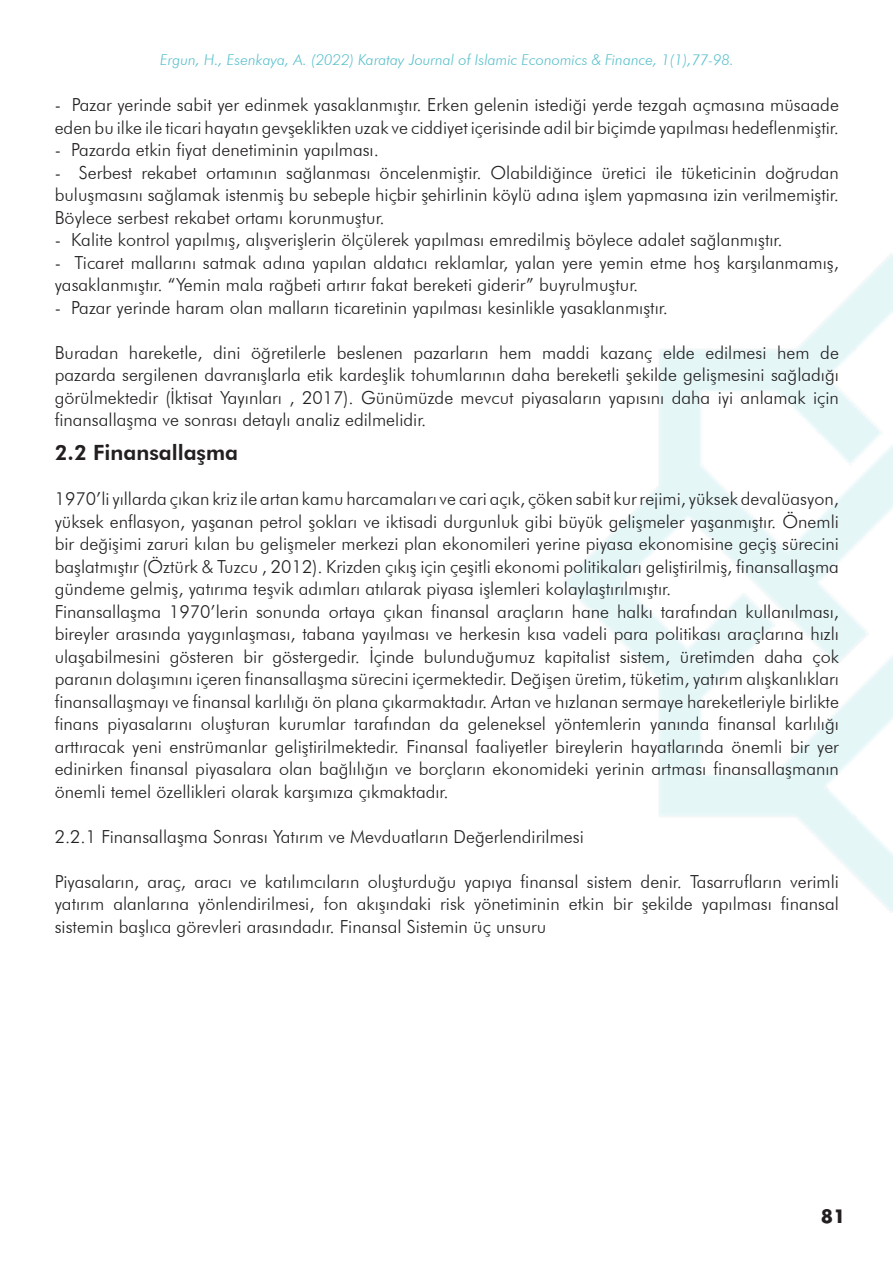
<style>
.page{position:relative;width:893px;height:1263px;background:#fff}
.page>*{position:absolute;margin:0;border:0;box-sizing:border-box;transform-origin:0 0}
.t1{font:800 21px "Futura BT";color:#231f20}
.t2{font:300 18px/22.5px "Futura BT";color:#231f20;text-align:justify}
.t3{font:700 18px "Futura";color:#231f20}
.t4{font:italic 300 15px "Futura BT";color:#59c0cc}
</style>
<div class="page">
<p class="t4" style="left:160px;top:51px;width:575px">Ergun, H., Esenkaya, A. (2022) Karatay Journal of Islamic Economics &amp; Finance, 1(1),77-98.</p>
<p class="t2" style="left:55px;top:93px;width:786px">- Pazar yerinde sabit yer edinmek yasaklanmıştır. Erken gelenin istediği yerde tezgah açmasına müsaade eden bu ilke ile ticari hayatın gevşeklikten uzak ve ciddiyet içerisinde adil bir biçimde yapılması hedeflenmiştir.</p>
<p class="t2" style="left:55px;top:138px;width:326px">- Pazarda etkin fiyat denetiminin yapılması.</p>
<p class="t2" style="left:55px;top:161px;width:786px">- Serbest rekabet ortamının sağlanması öncelenmiştir. Olabildiğince üretici ile tüketicinin doğrudan buluşmasını sağlamak istenmiş bu sebeple hiçbir şehirlinin köylü adına işlem yapmasına izin verilmemiştir.<br>Böylece serbest rekabet ortamı korunmuştur.</p>
<p class="t2" style="left:55px;top:228px;width:729px">- Kalite kontrol yapılmış, alışverişlerin ölçülerek yapılması emredilmiş böylece adalet sağlanmıştır.</p>
<p class="t2" style="left:55px;top:251px;width:786px">- Ticaret mallarını satmak adına yapılan aldatıcı reklamlar, yalan yere yemin etme hoş karşılanmamış, yasaklanmıştır. “Yemin mala rağbeti artırır fakat bereketi giderir” buyrulmuştur.</p>
<p class="t2" style="left:55px;top:296px;width:615px">- Pazar yerinde haram olan malların ticaretinin yapılması kesinlikle yasaklanmıştır.</p>
<p class="t2" style="left:55px;top:341px;width:786px">Buradan hareketle, dini öğretilerle beslenen pazarların hem maddi kazanç elde edilmesi hem de pazarda sergilenen davranışlarla etik kardeşlik tohumlarının daha bereketli şekilde gelişmesini sağladığı görülmektedir (İktisat Yayınları , 2017). Günümüzde mevcut piyasaların yapısını daha iyi anlamak için finansallaşma ve sonrası detaylı analiz edilmelidir.</p>
<p class="t1" style="left:55px;top:440px;width:185px">2.2 Finansallaşma</p>
<p class="t2" style="left:55px;top:487px;width:786px">1970’li yıllarda çıkan kriz ile artan kamu harcamaları ve cari açık, çöken sabit kur rejimi, yüksek devalüasyon, yüksek enflasyon, yaşanan petrol şokları ve iktisadi durgunluk gibi büyük gelişmeler yaşanmıştır. Önemli bir değişimi zaruri kılan bu gelişmeler merkezi plan ekonomileri yerine piyasa ekonomisine geçiş sürecini başlatmıştır (Öztürk &amp; Tuzcu , 2012). Krizden çıkış için çeşitli ekonomi politikaları geliştirilmiş, finansallaşma gündeme gelmiş, yatırıma teşvik adımları atılarak piyasa işlemleri kolaylaştırılmıştır.</p>
<p class="t2" style="left:55px;top:600px;width:786px">Finansallaşma 1970’lerin sonunda ortaya çıkan finansal araçların hane halkı tarafından kullanılması, bireyler arasında yaygınlaşması, tabana yayılması ve herkesin kısa vadeli para politikası araçlarına hızlı ulaşabilmesini gösteren bir göstergedir. İçinde bulunduğumuz kapitalist sistem, üretimden daha çok paranın dolaşımını içeren finansallaşma sürecini içermektedir. Değişen üretim, tüketim, yatırım alışkanlıkları finansallaşmayı ve finansal karlılığı ön plana çıkarmaktadır. Artan ve hızlanan sermaye hareketleriyle birlikte finans piyasalarını oluşturan kurumlar tarafından da geleneksel yöntemlerin yanında finansal karlılığı arttıracak yeni enstrümanlar geliştirilmektedir. Finansal faaliyetler bireylerin hayatlarında önemli bir yer edinirken finansal piyasalara olan bağlılığın ve borçların ekonomideki yerinin artması finansallaşmanın önemli temel özellikleri olarak karşımıza çıkmaktadır.</p>
<p class="t2" style="left:55px;top:825px;width:531px">2.2.1 Finansallaşma Sonrası Yatırım ve Mevduatların Değerlendirilmesi</p>
<p class="t2" style="left:55px;top:870px;width:786px">Piyasaların, araç, aracı ve katılımcıların oluşturduğu yapıya finansal sistem denir. Tasarrufların verimli yatırım alanlarına yönlendirilmesi, fon akışındaki risk yönetiminin etkin bir şekilde yapılması finansal sistemin başlıca görevleri arasındadır. Finansal Sistemin üç unsuru</p>
<p class="t3" style="left:821px;top:1203px;width:26px">81</p>
</div>
